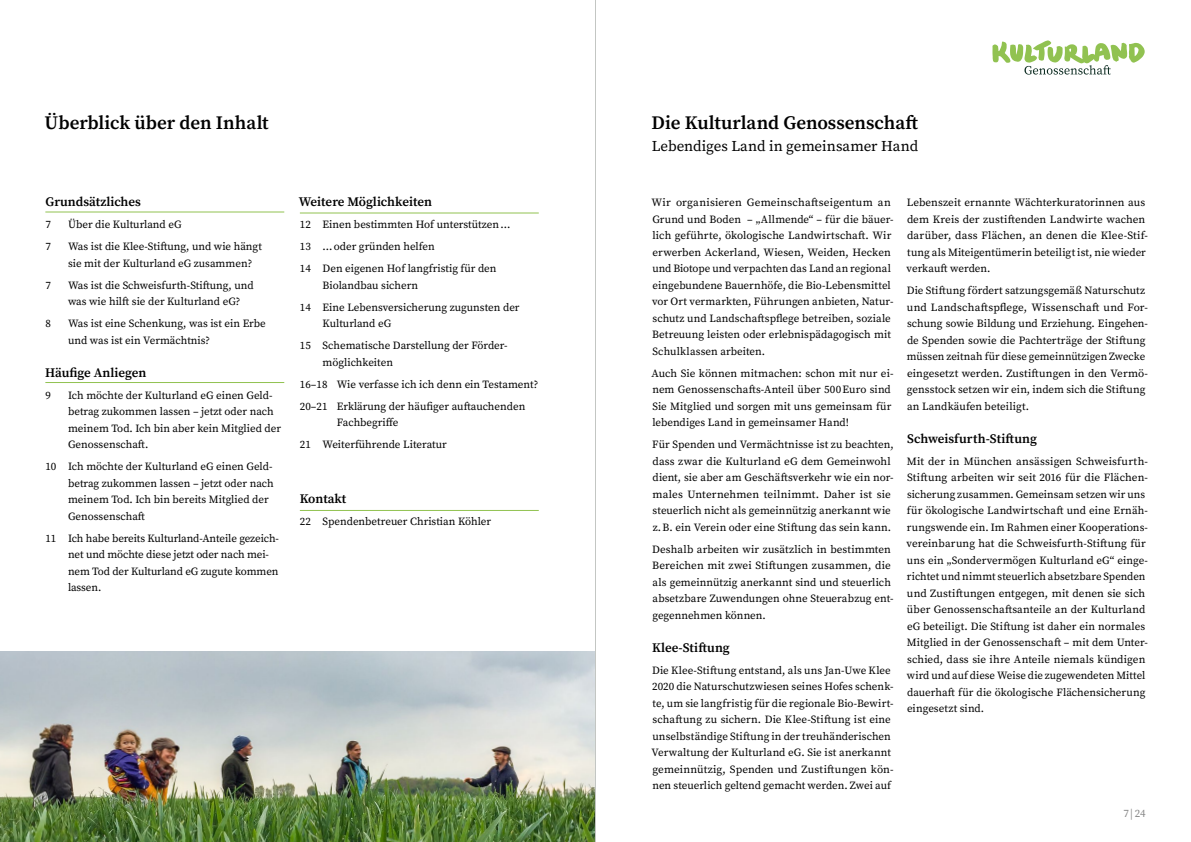
<style>
.page{position:relative;width:1191px;height:842px;background:#fff}
.page>*{position:absolute;margin:0;border:0;box-sizing:border-box;transform-origin:0 0}
.t1{font:600 19px "Source Serif Pro";color:#000}
.t2{font:15px "Source Serif Pro";letter-spacing:-.005em;color:#000}
.t3{font:600 13px "Source Serif Pro";color:#000}
.t4{font:11px/16.5px "Source Serif Pro";color:#000}
.t5{font:11px "Source Serif Pro";color:#878787}
</style>
<div class="page">
<svg style="left:992px;top:40px;width:152px;height:35px"></svg>
<img style="left:0;top:652px;width:595px;height:190px">
<hr style="left:45px;top:211px;width:239px;height:1px;background:#91c251">
<hr style="left:45px;top:382px;width:239px;height:1px;background:#91c251">
<hr style="left:300px;top:212px;width:239px;height:1px;background:#91c251">
<hr style="left:300px;top:510px;width:239px;height:1px;background:#91c251">
<hr style="left:595px;top:0;width:1px;height:842px;background:#c3c6c3">
<h1 class="t1" style="left:44px;top:110px;width:226px">Überblick über den Inhalt</h1>
<p class="t3" style="left:46px;top:193px;width:97px">Grundsätzliches</p>
<p class="t4" style="left:45px;top:216px;width:7px">7</p>
<p class="t4" style="left:68px;top:216px;width:115px">Über die Kulturland eG</p>
<p class="t4" style="left:45px;top:238px;width:7px">7</p>
<p class="t4" style="left:68px;top:238px;width:195px">Was ist die Klee-Stiftung, und wie hängt sie mit der Kulturland eG zusammen?</p>
<p class="t4" style="left:45px;top:277px;width:7px">7</p>
<p class="t4" style="left:68px;top:277px;width:187px">Was ist die Schweisfurth-Stiftung, und was wie hilft sie der Kulturland eG?</p>
<p class="t4" style="left:45px;top:315px;width:7px">8</p>
<p class="t4" style="left:68px;top:315px;width:199px">Was ist eine Schenkung, was ist ein Erbe und was ist ein Vermächtnis?</p>
<p class="t3" style="left:45px;top:363px;width:103px">Häufige Anliegen</p>
<p class="t4" style="left:45px;top:387px;width:7px">9</p>
<p class="t4" style="left:68px;top:387px;width:215px">Ich möchte der Kulturland eG einen Geld&shy;betrag zukommen lassen – jetzt oder nach meinem Tod. Ich bin aber kein Mitglied der Genossenschaft.</p>
<p class="t4" style="left:68px;top:458px;width:207px;text-indent:-23px">10 Ich möchte der Kulturland eG einen Geld&shy;betrag zukommen lassen – jetzt oder nach meinem Tod. Ich bin bereits Mitglied der Genossenschaft</p>
<p class="t4" style="left:68px;top:530px;width:212px;text-indent:-23px">11 Ich habe bereits Kulturland-Anteile gezeich&shy;net und möchte diese jetzt oder nach mei&shy;nem Tod der Kulturland eG zugute kommen lassen.</p>
<p class="t3" style="left:299px;top:193px;width:135px">Weitere Möglichkeiten</p>
<p class="t4" style="left:300px;top:213px;width:212px;line-height:22px">12 Einen bestimmten Hof unterstützen...<br>13 ...oder gründen helfen<br>14 Den eigenen Hof langfristig für den</p>
<p class="t4" style="left:300px;top:274px;width:221px;line-height:22px;text-indent:23px">Biolandbau sichern<br>14 Eine Lebensversicherung zugunsten der</p>
<p class="t4" style="left:300px;top:312px;width:208px;line-height:22px;text-indent:23px">Kulturland eG<br>15 Schematische Darstellung der Förder-</p>
<p class="t4" style="left:300px;top:351px;width:240px;line-height:22px;text-indent:23px">möglichkeiten<br>16–18 Wie verfasse ich ich denn ein Testament?<br>20–21 Erklärung der häufiger auftauchenden</p>
<p class="t4" style="left:300px;top:411px;width:149px;line-height:22px;text-indent:37px">Fachbegriffe<br>21 Weiterführende Literatur</p>
<p class="t3" style="left:300px;top:490px;width:48px">Kontakt</p>
<p class="t4" style="left:300px;top:513px;width:193px">22 Spendenbetreuer Christian Köhler</p>
<h1 class="t1" style="left:651px;top:110px;width:268px">Die Kulturland Genossenschaft</h1>
<h2 class="t2" style="left:651px;top:136px;width:268px">Lebendiges Land in gemeinsamer Hand</h2>
<p class="t4" style="left:651px;top:194px;width:243px">Wir organisieren Gemeinschaftseigentum an Grund und Boden – „Allmende“ – für die bäuer&shy;lich geführte, ökologische Landwirtschaft. Wir erwerben Ackerland, Wiesen, Weiden, Hecken und Biotope und verpachten das Land an regional eingebundene Bauernhöfe, die Bio-Lebensmittel vor Ort vermarkten, Führungen anbieten, Natur&shy;schutz und Landschaftspflege betreiben, soziale Betreuung leisten oder erlebnispädagogisch mit Schulklassen arbeiten.</p>
<p class="t4" style="left:651px;top:365px;width:243px">Auch Sie können mitmachen: schon mit nur ei&shy;nem Genossenschafts-Anteil über 500Euro sind Sie Mitglied und sorgen mit uns gemeinsam für lebendiges Land in gemeinsamer Hand!</p>
<p class="t4" style="left:652px;top:436px;width:243px">Für Spenden und Vermächtnisse ist zu beachten, dass zwar die Kulturland eG dem Gemeinwohl dient, sie aber am Geschäftsverkehr wie ein nor&shy;males Unternehmen teilnimmt. Daher ist sie steuerlich nicht als gemeinnützig anerkannt wie z.B. ein Verein oder eine Stiftung das sein kann.</p>
<p class="t4" style="left:652px;top:541px;width:243px">Deshalb arbeiten wir zusätzlich in bestimmten Bereichen mit zwei Stiftungen zusammen, die als gemeinnützig anerkannt sind und steuerlich absetzbare Zuwendungen ohne Steuerabzug ent&shy;gegennehmen können.</p>
<p class="t3" style="left:652px;top:638px;width:79px">Klee-Stiftung</p>
<p class="t4" style="left:651px;top:662px;width:243px">Die Klee-Stiftung entstand, als uns Jan-Uwe Klee 2020 die Naturschutzwiesen seines Hofes schenk&shy;te, um sie langfristig für die regionale Bio-Bewirt&shy;schaftung zu sichern. Die Klee-Stiftung ist eine unselbständige Stiftung in der treuhänderischen Verwaltung der Kulturland eG. Sie ist anerkannt gemeinnützig, Spenden und Zustiftungen kön&shy;nen steuerlich geltend gemacht werden. Zwei auf</p>
<p class="t4" style="left:906px;top:194px;width:243px">Lebenszeit ernannte Wächterkuratorinnen aus dem Kreis der zustiftenden Landwirte wachen darüber, dass Flächen, an denen die Klee-Stif&shy;tung als Miteigentümerin beteiligt ist, nie wieder verkauft werden.</p>
<p class="t4" style="left:906px;top:282px;width:243px">Die Stiftung fördert satzungsgemäß Naturschutz und Landschaftspflege, Wissenschaft und For&shy;schung sowie Bildung und Erziehung. Eingehen&shy;de Spenden sowie die Pachterträge der Stiftung müssen zeitnah für diese gemeinnützigen Zwecke eingesetzt werden. Zustiftungen in den Vermö&shy;gensstock setzen wir ein, indem sich die Stiftung an Landkäufen beteiligt.</p>
<p class="t3" style="left:907px;top:429px;width:131px">Schweisfurth-Stiftung</p>
<p class="t4" style="left:906px;top:453px;width:243px">Mit der in München ansässigen Schweisfurth-Stiftung arbeiten wir seit 2016 für die Flächen&shy;sicherung zusammen. Gemeinsam setzen wir uns für ökologische Landwirtschaft und eine Ernäh&shy;rungswende ein. Im Rahmen einer Kooperations&shy;vereinbarung hat die Schweisfurth-Stiftung für uns ein „Sondervermögen Kulturland eG“ einge&shy;richtet und nimmt steuerlich absetzbare Spenden und Zustiftungen entgegen, mit denen sie sich über Genossenschaftsanteile an der Kulturland eG beteiligt. Die Stiftung ist daher ein normales Mitglied in der Genossenschaft – mit dem Unter&shy;schied, dass sie ihre Anteile niemals kündigen wird und auf diese Weise die zugewendeten Mittel dauerhaft für die ökologische Flächensicherung eingesetzt sind.</p>
<p class="t5" style="left:1123px;top:806px;width:24px">7|24</p>
</div>
